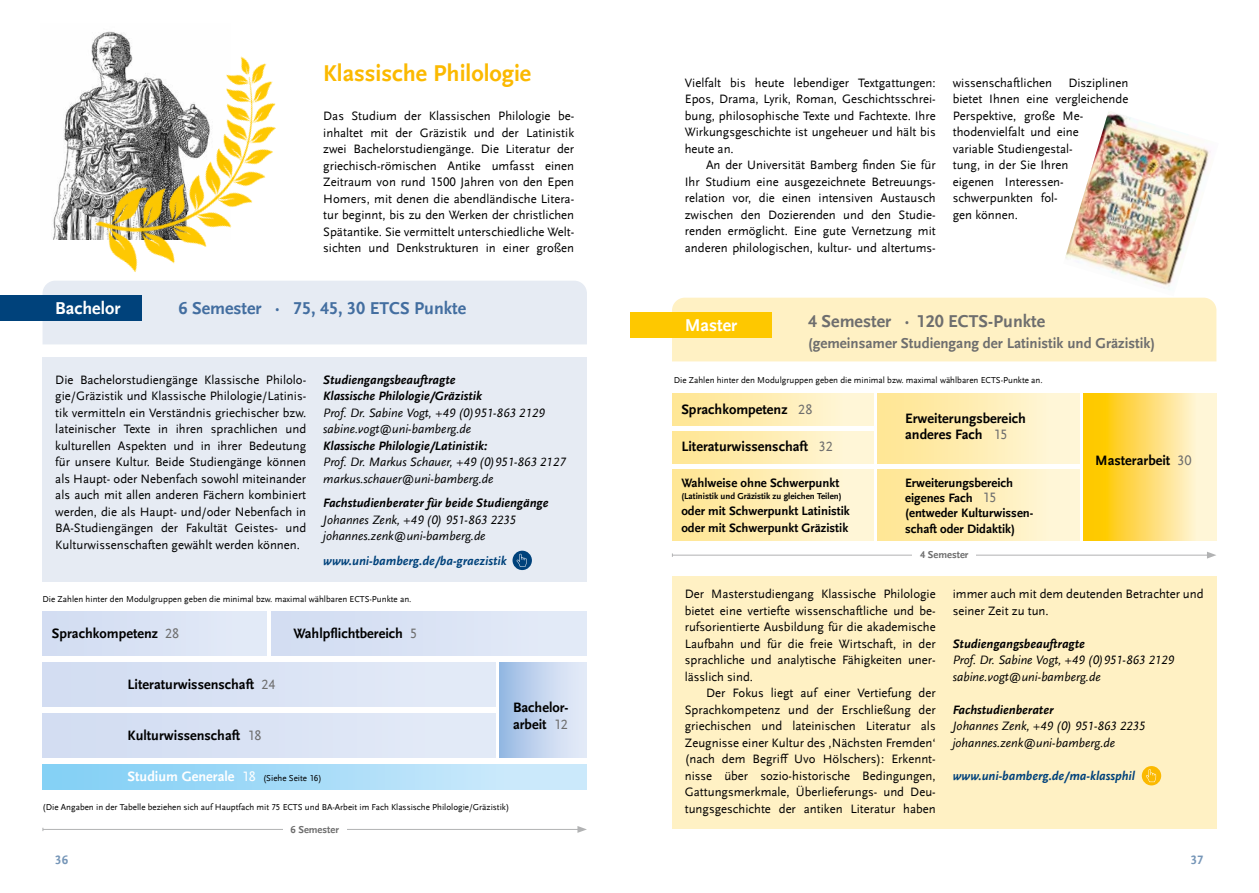
<style>
.page{position:relative;width:1259px;height:893px;background:#fff}
.page>*{position:absolute;margin:0;border:0;box-sizing:border-box;transform-origin:0 0}
.t1{font:700 24px "UB Scala Sans";color:#fbb900}
.t2{font:700 18px "UB Scala Sans";color:#436ea0}
.t3{font:700 18px "UB Scala Sans";color:#6e6e6e}
.t4{font:700 18px "UB Scala Sans";color:#fff}
.t5{font:700 15px "UB Scala Sans";color:#6e6e6e}
.t6{font:700 14.25px/16.5px "UB Scala Sans";color:#000}
.t7{font:700 14.25px "UB Scala Sans";color:#fff}
.t8{font:12.75px/16.5px "UB Scala Sans";color:#000;text-align:justify}
.t9{font:italic 12.75px/16.5px "UB Scala Sans";color:#000}
.t10{font:italic 700 12.75px/16.5px "UB Scala Sans";color:#000}
.t11{font:700 12.75px/15px "UB Scala Sans";color:#000}
.t12{font:italic 700 12.75px "UB Scala Sans";color:#00427b}
.t13{font:700 12.75px "UB Scala Sans";color:#7696b8}
.t14{font:700 10.5px "UB Scala Sans";color:#6e6e6e}
.t15{font:9px "UB Scala Sans";color:#000}
.t16{font:700 9px "UB Scala Sans";color:#000}
.s1{font-weight:400;color:#6e6e6e}
.s2{font-weight:400}
.s3{font-weight:400;font-size:9px;color:#000}
.s4{font-weight:400;font-size:14.25px;color:#6e6e6e}
</style>
<div class="page">
<img style="left:53px;top:106px;width:17px;height:133px">
<div style="left:672px;top:577px;width:544px;height:252px;background:#fff1c4"></div>
<div style="left:672px;top:298px;width:544px;height:63px;background:#fff1c4"></div>
<div style="left:630px;top:313px;width:141px;height:25px;background:#fec800"></div>
<hr style="left:43px;top:829px;width:537px;height:1px;background:#b1b2b3">
<svg style="left:577px;top:826px;width:10px;height:7px"></svg>
<div style="left:283px;top:825px;width:64px;height:9px;background:#fff"></div>
<hr style="left:672px;top:555px;width:537px;height:1px;background:#b1b2b3">
<svg style="left:1207px;top:552px;width:9px;height:7px"></svg>
<div style="left:912px;top:551px;width:64px;height:9px;background:#fff"></div>
<div style="left:43px;top:611px;width:224px;height:45px;background:#dae3f4"></div>
<div style="left:43px;top:713px;width:452px;height:45px;background:#dae3f4"></div>
<div style="left:271px;top:611px;width:316px;height:45px;background:#dae3f4"></div>
<div style="left:43px;top:662px;width:452px;height:45px;background:#dae3f4"></div>
<div style="left:500px;top:662px;width:87px;height:96px;background:linear-gradient(to right,#9abbe4,#eceffa)"></div>
<div style="left:43px;top:764px;width:544px;height:26px;background:linear-gradient(to right,#7fcef5,#d2ebfc)"></div>
<div style="left:672px;top:432px;width:201px;height:31px;background:linear-gradient(to right,#ffe590,#fff7dd)"></div>
<div style="left:672px;top:393px;width:201px;height:32px;background:linear-gradient(to right,#ffe590,#fff7dd)"></div>
<div style="left:672px;top:470px;width:201px;height:70px;background:linear-gradient(to right,#ffe590,#fff7dd)"></div>
<div style="left:878px;top:470px;width:201px;height:70px;background:linear-gradient(to right,#ffe590,#fff7dd)"></div>
<div style="left:878px;top:393px;width:201px;height:70px;background:linear-gradient(to right,#ffe590,#fff7dd)"></div>
<svg style="left:1083px;top:393px;width:133px;height:147px"></svg>
<img style="left:70px;top:31px;width:206px;height:241px">
<img style="left:1065px;top:112px;width:146px;height:178px">
<div style="left:43px;top:281px;width:544px;height:63px;background:#e6ebf3"></div>
<div style="left:43px;top:357px;width:544px;height:224px;background:#e6ebf3"></div>
<div style="left:0;top:296px;width:141px;height:25px;background:#00427b"></div>
<div style="left:512px;top:551px;width:20px;height:19px;background:#00427b;border-radius:50%"></div>
<svg style="left:516px;top:554px;width:11px;height:13px"></svg>
<svg style="left:1141px;top:766px;width:20px;height:19px"></svg>
<svg style="left:1145px;top:769px;width:11px;height:13px"></svg>
<h1 class="t1" style="left:323px;top:59px;width:209px">Klassische Philologie</h1>
<p class="t8" style="left:323px;top:108px;width:252px">Das Studium der Klassischen Philologie be&shy;inhaltet mit der Gräzistik und der Latinistik zwei Bachelorstudiengänge. Die Literatur der griechisch-römischen Antike umfasst einen Zeitraum von rund 1500 Jahren von den Epen Homers, mit denen die abendländische Litera&shy;tur beginnt, bis zu den Werken der christlichen Spätantike. Sie vermittelt unterschiedliche Welt&shy;sichten und Denkstrukturen in einer großen</p>
<h2 class="t4" style="left:55px;top:298px;width:67px">Bachelor</h2>
<h2 class="t2" style="left:179px;top:298px;width:289px">6 Semester · 75, 45, 30 ETCS Punkte</h2>
<p class="t8" style="left:55px;top:371px;width:252px">Die Bachelorstudiengänge Klassische Philolo&shy;gie/Gräzistik und Klassische Philologie/Latinis&shy;tik vermitteln ein Verständnis griechischer bzw. lateinischer Texte in ihren sprachlichen und kulturellen Aspekten und in ihrer Bedeutung für unsere Kultur. Beide Studiengänge können als Haupt- oder Nebenfach sowohl miteinander als auch mit allen anderen Fächern kombiniert werden, die als Haupt- und/oder Nebenfach in BA-Studiengängen der Fakultät Geistes- und Kulturwissenschaften gewählt werden können.</p>
<p class="t10" style="left:323px;top:371px;width:160px">Studiengangsbeauftragte<br>Klassische Philologie/Gräzistik</p>
<p class="t9" style="left:323px;top:404px;width:223px">Prof. Dr. Sabine Vogt, +49 (0)951-863 2129 sabine.vogt@uni-bamberg.de</p>
<p class="t10" style="left:323px;top:437px;width:165px">Klassische Philologie/Latinistik:</p>
<p class="t9" style="left:323px;top:454px;width:244px">Prof. Dr. Markus Schauer, +49 (0)951-863 2127 markus.schauer@uni-bamberg.de</p>
<p class="t10" style="left:323px;top:495px;width:227px">Fachstudienberater für beide Studiengänge</p>
<p class="t9" style="left:323px;top:511px;width:194px">Johannes Zenk, +49 (0) 951-863 2235 johannes.zenk@uni-bamberg.de</p>
<p class="t12" style="left:323px;top:553px;width:185px">www.uni-bamberg.de/ba-graezistik</p>
<p class="t15" style="left:43px;top:594px;width:370px">Die Zahlen hinter den Modulgruppen geben die minimal bzw. maximal wählbaren ECTS-Punkte an.</p>
<p class="t6" style="left:52px;top:625px;width:129px">Sprachkompetenz <span class="s1">28</span></p>
<p class="t6" style="left:293px;top:625px;width:125px">Wahlpflichtbereich <span class="s1">5</span></p>
<p class="t6" style="left:128px;top:676px;width:150px">Literaturwissenschaft <span class="s1">24</span></p>
<p class="t6" style="left:128px;top:727px;width:136px">Kulturwissenschaft <span class="s1">18</span></p>
<p class="t7" style="left:128px;top:768px;width:195px">Studium Generale <span class="s2">18</span> <span class="s3">(Siehe Seite 16)</span></p>
<p class="t6" style="left:513px;top:699px;width:57px">Bachelor&shy;arbeit <span class="s1">12</span></p>
<p class="t15" style="left:43px;top:802px;width:468px">(Die Angaben in der Tabelle beziehen sich auf Hauptfach mit 75 ECTS und BA-Arbeit im Fach Klassische Philologie/Gräzistik)</p>
<p class="t14" style="left:290px;top:823px;width:50px">6 Semester</p>
<p class="t8" style="left:685px;top:74px;width:252px">Vielfalt bis heute lebendiger Textgattungen:<br>Epos, Drama, Lyrik, Roman, Geschichtsschrei&shy;bung, philosophische Texte und Fachtexte. Ihre Wirkungsgeschichte ist ungeheuer und hält bis heute an.</p>
<p class="t8" style="left:685px;top:157px;width:252px;text-indent:21px">An der Universität Bamberg finden Sie für Ihr Studium eine ausgezeichnete Betreuungs&shy;relation vor, die einen intensiven Austausch zwischen den Dozierenden und den Studie&shy;renden ermöglicht. Eine gute Vernetzung mit anderen philologischen, kultur- und altertums-</p>
<p class="t8" style="left:952px;top:74px;width:101px">wissenschaftlichen</p>
<p class="t8" style="left:952px;top:74px;width:177px;text-align:left;text-indent:116px">Disziplinen bietet Ihnen eine vergleichende<br>Perspektive, große Me&shy;thodenvielfalt und eine<br>variable Studiengestal-<br>tung, in der Sie Ihren<br>eigenen Interessen&shy;schwerpunkten fol-<br>gen können.</p>
<h2 class="t4" style="left:685px;top:315px;width:54px">Master</h2>
<h2 class="t3" style="left:808px;top:310px;width:239px">4 Semester · 120 ECTS-Punkte</h2>
<p class="t5" style="left:808px;top:334px;width:348px">(gemeinsamer Studiengang der Latinistik und Gräzistik)</p>
<p class="t15" style="left:674px;top:375px;width:370px">Die Zahlen hinter den Modulgruppen geben die minimal bzw. maximal wählbaren ECTS-Punkte an.</p>
<p class="t6" style="left:681px;top:401px;width:133px">Sprachkompetenz <span class="s1">28</span></p>
<p class="t6" style="left:681px;top:438px;width:153px">Literaturwissenschaft <span class="s1">32</span></p>
<p class="t11" style="left:681px;top:475px;width:159px">Wahlweise ohne Schwerpunkt</p>
<p class="t16" style="left:681px;top:490px;width:162px">(Latinistik und Gräzistik zu gleichen Teilen)</p>
<p class="t11" style="left:681px;top:503px;width:170px;line-height:16.5px">oder mit Schwerpunkt Latinistik oder mit Schwerpunkt Gräzistik</p>
<p class="t6" style="left:905px;top:410px;width:122px">Erweiterungsbereich anderes Fach <span class="s1">15</span></p>
<p class="t11" style="left:905px;top:475px;width:130px">Erweiterungsbereich eigenes Fach <span class="s4">15 </span>(entweder Kulturwissen-</p>
<p class="t11" style="left:905px;top:522px;width:111px">schaft oder Didaktik)</p>
<p class="t14" style="left:920px;top:549px;width:50px">4 Semester</p>
<p class="t6" style="left:1095px;top:453px;width:98px">Masterarbeit <span class="s1">30</span></p>
<p class="t8" style="left:685px;top:586px;width:252px">Der Masterstudiengang Klassische Philologie bietet eine vertiefte wissenschaftliche und be&shy;rufsorientierte Ausbildung für die akademische Laufbahn und für die freie Wirtschaft, in der sprachliche und analytische Fähigkeiten uner&shy;lässlich sind.</p>
<p class="t8" style="left:685px;top:685px;width:252px;text-indent:21px">Der Fokus liegt auf einer Vertiefung der Sprachkompetenz und der Erschließung der griechischen und lateinischen Literatur als Zeugnisse einer Kultur des ‚Nächsten Fremden‘ (nach dem Begriff Uvo Hölschers): Erkennt&shy;nisse über sozio-historische Bedingungen, Gattungsmerkmale, Überlieferungs- und Deu&shy;tungsgeschichte der antiken Literatur haben</p>
<p class="t8" style="left:952px;top:586px;width:252px">immer auch mit dem deutenden Betrachter und seiner Zeit zu tun.</p>
<p class="t10" style="left:952px;top:635px;width:134px">Studiengangsbeauftragte</p>
<p class="t9" style="left:952px;top:652px;width:223px">Prof. Dr. Sabine Vogt, +49 (0)951-863 2129 sabine.vogt@uni-bamberg.de</p>
<p class="t10" style="left:952px;top:701px;width:102px">Fachstudienberater</p>
<p class="t9" style="left:952px;top:718px;width:194px">Johannes Zenk, +49 (0) 951-863 2235 johannes.zenk@uni-bamberg.de</p>
<p class="t12" style="left:952px;top:768px;width:184px">www.uni-bamberg.de/ma-klassphil</p>
<p class="t13" style="left:55px;top:852px;width:14px">36</p>
<p class="t13" style="left:1191px;top:852px;width:14px">37</p>
</div>
